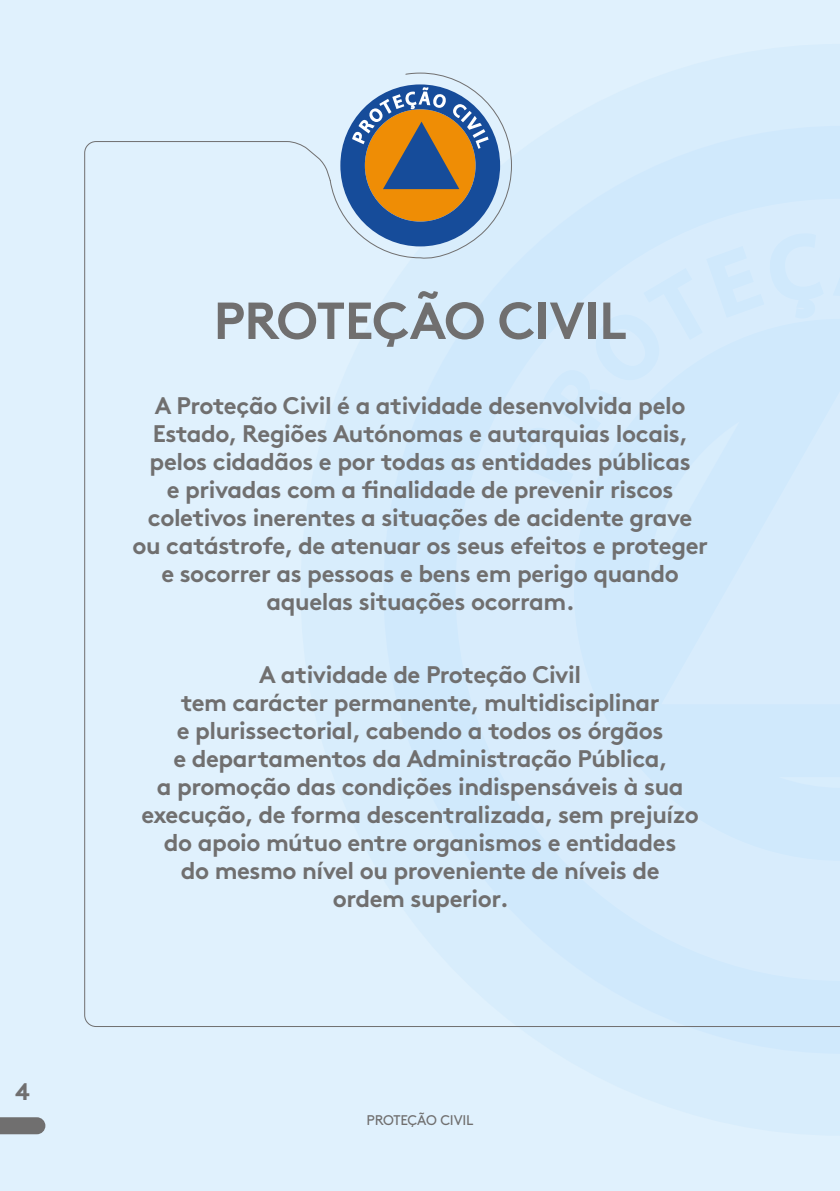
<style>
.page{position:relative;width:840px;height:1191px;background:#fff}
.page>*{position:absolute;margin:0;border:0;box-sizing:border-box;transform-origin:0 0}
.t1{font:700 52px "Brown Std";letter-spacing:-.01em;color:#706f6f}
.t2{font:700 24px/28px "Brown Std";letter-spacing:-.02em;color:#706f6f;text-align:center}
.t3{font:14px "Brown Std";color:#706f6f}
</style>
<div class="page">
<div style="left:0;top:0;width:839px;height:1191px;background:#e0f1fd"></div>
<div style="left:300px;top:1027px;width:539px;height:108px;background:#e0f1fd"></div>
<div style="left:383px;top:1027px;width:456px;height:26px;background:#d8edfc"></div>
<div style="left:84px;top:0;width:755px;height:1027px;background:#d8edfc"></div>
<svg style="left:329px;top:72px;width:183px;height:188px;background:#9aa0a4"></svg>
<svg style="left:0;top:1117px;width:45px;height:17px"></svg>
<p class="t2" style="left:15px;top:1077px;width:16px">4</p>
<h1 class="t1" style="left:213px;top:289px;width:414px">PROTEÇÃO CIVIL</h1>
<p class="t2" style="left:132px;top:391px;width:576px">A Proteção Civil é a atividade desenvolvida pelo Estado, Regiões Autónomas e autarquias locais, pelos cidadãos e por todas as entidades públicas<br>e privadas com a finalidade de prevenir riscos coletivos inerentes a situações de acidente grave ou catástrofe, de atenuar os seus efeitos e proteger e socorrer as pessoas e bens em perigo quando aquelas situações ocorram.</p>
<p class="t2" style="left:141px;top:660px;width:558px">A atividade de Proteção Civil<br>tem carácter permanente, multidisciplinar<br>e plurissectorial, cabendo a todos os órgãos<br>e departamentos da Administração Pública,<br>a promoção das condições indispensáveis à sua execução, de forma descentralizada, sem prejuízo do apoio mútuo entre organismos e entidades<br>do mesmo nível ou proveniente de níveis de<br>ordem superior.</p>
<p class="t3" style="left:366px;top:1112px;width:18px">PROTEÇÃO</p>
<p class="t3" style="left:440px;top:1112px;width:17px">CIVIL</p>
</div>
